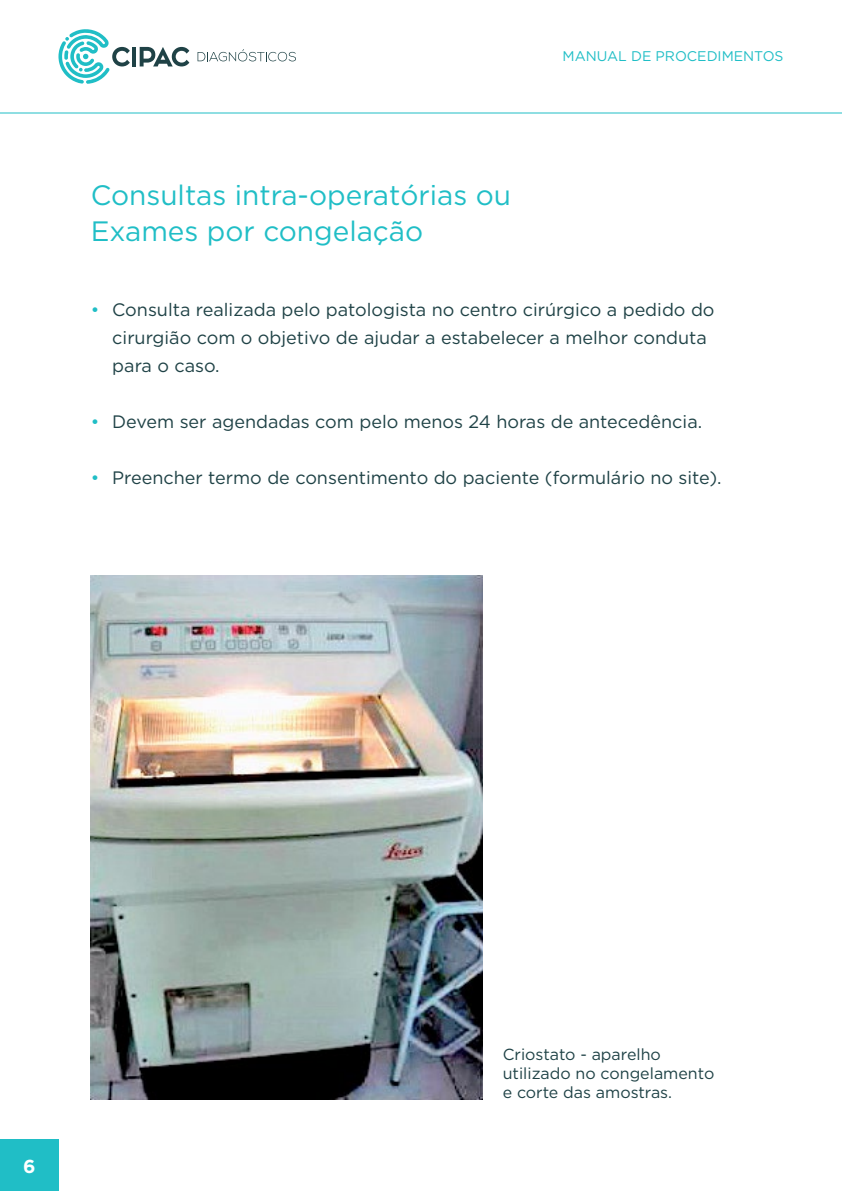
<style>
.page{position:relative;width:842px;height:1191px;background:#fff}
.page>*{position:absolute;margin:0;border:0;box-sizing:border-box;transform-origin:0 0}
.t1{font:28px/36px "Gotham HTF";color:#20bec6}
.t2{font:700 18.8px "Gotham HTF";color:#fff}
.t3{font:18px/28px "Gotham HTF";color:#1f4246}
.t4{font:16px/19.2px "Gotham HTF";color:#1f4246}
.t5{font:14px "Gotham HTF";color:#20bec6}
.s1{color:#20bec6}
</style>
<div class="page">
<img style="left:91px;top:575px;width:391px;height:524px">
<div style="left:0;top:1139px;width:58px;height:52px;background:#20bec6"></div>
<hr style="left:0;top:113px;width:842px;height:1px;background:#20bec6">
<svg style="left:58px;top:29px;width:72px;height:55px"></svg>
<hr style="left:132px;top:47px;width:4px;height:19px;background:#1f4246">
<svg style="left:140px;top:47px;width:49px;height:19px"></svg>
<svg style="left:198px;top:49px;width:98px;height:12px"></svg>
<h1 class="t1" style="left:91px;top:177px;width:422px">Consultas intra-operatórias ou<br>Exames por congelação</h1>
<p class="t5" style="left:563px;top:48px;width:222px">MANUAL DE PROCEDIMENTOS</p>
<p class="t3" style="left:112px;top:296px;width:604px;text-indent:-22px"><span class="s1">•</span> Consulta realizada pelo patologista no centro cirúrgico a pedido do cirurgião com o objetivo de ajudar a estabelecer a melhor conduta para o caso.</p>
<p class="t3" style="left:91px;top:408px;width:613px"><span class="s1">•</span> Devem ser agendadas com pelo menos 24 horas de antecedência.</p>
<p class="t3" style="left:91px;top:464px;width:632px"><span class="s1">•</span> Preencher termo de consentimento do paciente (formulário no site).</p>
<p class="t2" style="left:23px;top:1155px;width:14px">6</p>
<p class="t4" style="left:503px;top:1044px;width:213px">Criostato - aparelho utilizado no congelamento e corte das amostras.</p>
</div>
